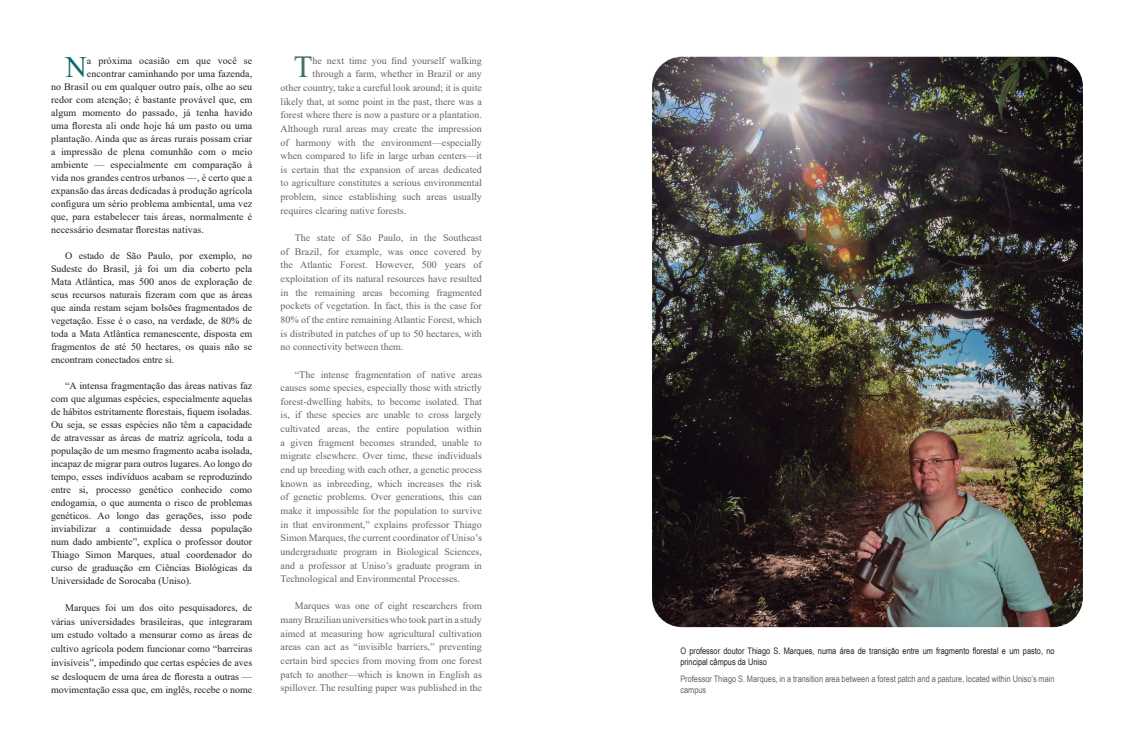
<style>
.page{position:relative;width:1134px;height:752px;background:#fff}
.page>*{position:absolute;margin:0;border:0;box-sizing:border-box;transform-origin:0 0}
.CORPO_PT{font:30.6px "Times New Roman";color:#3f7368}
.CORPO_PT-2{font:29.6px "Times New Roman";color:#066a67}
.CORPO_PT-3{font:10px/13px "Times New Roman";letter-spacing:.01em;color:#231f20;text-align:justify}
.CORPO_PT-4{font:10px/13.6px "Times New Roman";color:#636366;text-align:justify}
.t1{font:9px/11px "Arial Narrow";color:#231f20}
.t2{font:9px/11px "Arial Narrow";color:#636366}
</style>
<div class="page">
<img style="left:652px;top:57px;width:431px;height:569px">
<p class="CORPO_PT-2" style="left:66px;top:46px;width:23px">N</p>
<p class="CORPO_PT-3" style="left:87px;top:53px;width:167px">a próxima ocasião em que você se</p>
<p class="CORPO_PT-3" style="left:87px;top:66px;width:167px">encontrar caminhando por uma fazenda,</p>
<p class="CORPO_PT-3" style="left:51px;top:79px;width:203px">no Brasil ou em qualquer outro país, olhe ao seu</p>
<p class="CORPO_PT-3" style="left:51px;top:92px;width:203px">redor com atenção; é bastante provável que, em</p>
<p class="CORPO_PT-3" style="left:51px;top:105px;width:203px">algum momento do passado, já tenha havido</p>
<p class="CORPO_PT-3" style="left:51px;top:118px;width:203px">uma floresta ali onde hoje há um pasto ou uma</p>
<p class="CORPO_PT-3" style="left:51px;top:131px;width:203px">plantação. Ainda que as áreas rurais possam criar</p>
<p class="CORPO_PT-3" style="left:51px;top:144px;width:203px">a impressão de plena comunhão com o meio</p>
<p class="CORPO_PT-3" style="left:51px;top:157px;width:203px">ambiente — especialmente em comparação à</p>
<p class="CORPO_PT-3" style="left:51px;top:170px;width:203px">vida nos grandes centros urbanos —, é certo que a</p>
<p class="CORPO_PT-3" style="left:51px;top:183px;width:203px">expansão das áreas dedicadas à produção agrícola</p>
<p class="CORPO_PT-3" style="left:51px;top:196px;width:203px">configura um sério problema ambiental, uma vez</p>
<p class="CORPO_PT-3" style="left:51px;top:209px;width:203px">que, para estabelecer tais áreas, normalmente é</p>
<p class="CORPO_PT-3" style="left:51px;top:222px;width:155px">necessário desmatar florestas nativas.</p>
<p class="CORPO_PT-3" style="left:51px;top:248px;width:203px;text-indent:14px">O estado de São Paulo, por exemplo, no Sudeste do Brasil, já foi um dia coberto pela Mata Atlântica, mas 500 anos de exploração de seus recursos naturais fizeram com que as áreas que ainda restam sejam bolsões fragmentados de vegetação. Esse é o caso, na verdade, de 80% de toda a Mata Atlântica remanescente, disposta em fragmentos de até 50 hectares, os quais não se encontram conectados entre si.</p>
<p class="CORPO_PT-3" style="left:51px;top:378px;width:203px;text-indent:14px">“A intensa fragmentação das áreas nativas faz com que algumas espécies, especialmente aquelas de hábitos estritamente florestais, fiquem isoladas.<br>Ou seja, se essas espécies não têm a capacidade de atravessar as áreas de matriz agrícola, toda a população de um mesmo fragmento acaba isolada, incapaz de migrar para outros lugares. Ao longo do tempo, esses indivíduos acabam se reproduzindo entre si, processo genético conhecido como endogamia, o que aumenta o risco de problemas genéticos. Ao longo das gerações, isso pode inviabilizar a continuidade dessa população num dado ambiente”, explica o professor doutor Thiago Simon Marques, atual coordenador do curso de graduação em Ciências Biológicas da Universidade de Sorocaba (Uniso).</p>
<p class="CORPO_PT-3" style="left:51px;top:600px;width:203px;line-height:13.7px;text-indent:14px">Marques foi um dos oito pesquisadores, de várias universidades brasileiras, que integraram um estudo voltado a mensurar como as áreas de cultivo agrícola podem funcionar como “barreiras invisíveis”, impedindo que certas espécies de aves se desloquem de uma área de floresta a outras — movimentação essa que, em inglês, recebe o nome</p>
<p class="CORPO_PT" style="left:294px;top:45px;width:20px">T</p>
<p class="CORPO_PT-4" style="left:313px;top:53px;width:171px">he next time you find yourself walking</p>
<p class="CORPO_PT-4" style="left:313px;top:67px;width:171px">through a farm, whether in Brazil or any</p>
<p class="CORPO_PT-4" style="left:281px;top:80px;width:203px">other country, take a careful look around; it is quite</p>
<p class="CORPO_PT-4" style="left:281px;top:94px;width:203px">likely that, at some point in the past, there was a</p>
<p class="CORPO_PT-4" style="left:281px;top:108px;width:203px">forest where there is now a pasture or a plantation.</p>
<p class="CORPO_PT-4" style="left:281px;top:121px;width:203px">Although rural areas may create the impression</p>
<p class="CORPO_PT-4" style="left:281px;top:135px;width:203px">of harmony with the environment—especially</p>
<p class="CORPO_PT-4" style="left:281px;top:149px;width:203px">when compared to life in large urban centers—it</p>
<p class="CORPO_PT-4" style="left:281px;top:162px;width:203px">is certain that the expansion of areas dedicated</p>
<p class="CORPO_PT-4" style="left:281px;top:176px;width:203px">to agriculture constitutes a serious environmental</p>
<p class="CORPO_PT-4" style="left:281px;top:189px;width:203px">problem, since establishing such areas usually</p>
<p class="CORPO_PT-4" style="left:281px;top:203px;width:127px">requires clearing native forests.</p>
<p class="CORPO_PT-4" style="left:281px;top:230px;width:203px;text-indent:14px">The state of São Paulo, in the Southeast of Brazil, for example, was once covered by the Atlantic Forest. However, 500 years of exploitation of its natural resources have resulted in the remaining areas becoming fragmented pockets of vegetation. In fact, this is the case for 80% of the entire remaining Atlantic Forest, which is distributed in patches of up to 50 hectares, with no connectivity between them.</p>
<p class="CORPO_PT-4" style="left:281px;top:367px;width:203px;text-indent:14px">“The intense fragmentation of native areas causes some species, especially those with strictly forest-dwelling habits, to become isolated. That is, if these species are unable to cross largely cultivated areas, the entire population within a given fragment becomes stranded, unable to migrate elsewhere. Over time, these individuals end up breeding with each other, a genetic process known as inbreeding, which increases the risk of genetic problems. Over generations, this can make it impossible for the population to survive in that environment,” explains professor Thiago Simon Marques, the current coordinator of Uniso’s undergraduate program in Biological Sciences, and a professor at Uniso’s graduate program in Technological and Environmental Processes.</p>
<p class="CORPO_PT-4" style="left:281px;top:598px;width:203px;text-indent:14px">Marques was one of eight researchers from many Brazilian universities who took part in a study aimed at measuring how agricultural cultivation areas can act as “invisible barriers,” preventing certain bird species from moving from one forest patch to another—which is known in English as spillover. The resulting paper was published in the</p>
<p class="t1" style="left:680px;top:644px;width:376px">O professor doutor Thiago S. Marques, numa área de transição entre um fragmento florestal e um pasto, no principal câmpus da Uniso</p>
<p class="t2" style="left:680px;top:672px;width:376px">Professor Thiago S. Marques, in a transition area between a forest patch and a pasture, located within Uniso’s main campus</p>
</div>
